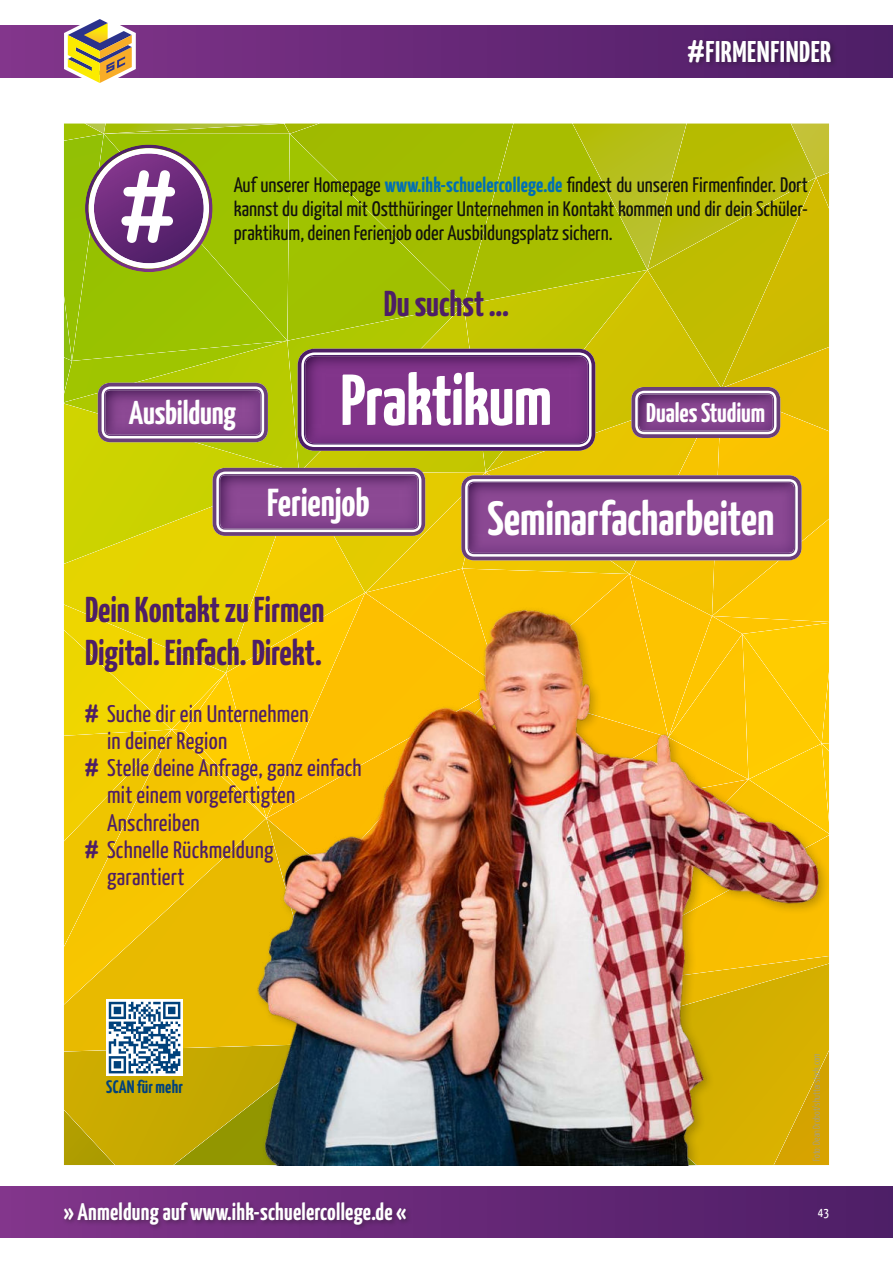
<style>
.page{position:relative;width:893px;height:1263px;background:#fff}
.page>*{position:absolute;margin:0;border:0;box-sizing:border-box;transform-origin:0 0}
.t1{font:700 72px "Yanone Kaffeesatz";letter-spacing:-.01em;color:#fff}
.t2{font:700 48px "Yanone Kaffeesatz";letter-spacing:-.005em;color:#fff}
.t3{font:700 39px "Yanone Kaffeesatz";letter-spacing:-.005em;color:#fff}
.t4{font:700 36px/43.2px "Yanone Kaffeesatz";color:#4d1e66}
.t5{font:700 33px "Yanone Kaffeesatz";letter-spacing:-.005em;color:#fff}
.t6{font:700 30px "Yanone Kaffeesatz";letter-spacing:.02em;color:#fff}
.t7{font:700 27px "Yanone Kaffeesatz";color:#fff}
.t8{font:24px "Yanone Kaffeesatz";letter-spacing:.01em;color:#4d1e66}
.t9{font:700 24px "Yanone Kaffeesatz";letter-spacing:.01em;color:#fff}
.t10{font:21px/24px "Yanone Kaffeesatz";color:#12120d;text-align:justify}
.t11{font:700 18px "Yanone Kaffeesatz";letter-spacing:.01em;color:#00417b}
.t12{font:13.5px "Yanone Kaffeesatz";color:#fff}
.t13{font:300 9.75px "Yanone Kaffeesatz";color:#9c9e9e;scale:.95 1}
.s1{font-family:"Arial Rounded MT Bold";font-weight:400}
.s2{font-weight:700;color:#006eb5}
.s3{font-family:"Arial Rounded MT Bold"}
</style>
<div class="page">
<div style="left:0;top:25px;width:893px;height:52px;background:linear-gradient(to right,#82358b,#4d1e66)"></div>
<svg style="left:64px;top:19px;width:72px;height:64px"></svg>
<div style="left:0;top:1186px;width:893px;height:51px;background:linear-gradient(to right,#82358b,#4d1d66)"></div>
<div style="left:62px;top:1200px;width:350px;height:31px;background:#12120d;opacity:.35"></div>
<div style="left:686px;top:38px;width:151px;height:31px;background:#12120d;opacity:.35"></div>
<img style="left:64px;top:123px;width:765px;height:1042px">
<h3 class="t6" style="left:688px;top:35px;width:145px"><span class="s1">#</span>FirmEnFindEr</h3>
<p class="t10" style="left:234px;top:172px;width:576px">Auf unserer Homepage <span class="s2">www.ihk-schuelercollege.de</span> findest du unseren Firmen finder . Dort kannst du digital mit Ostthüringer Unternehmen in Kontakt kommen und dir dein Schüler&shy;praktikum, deinen Ferienjob oder Ausbildungsplatz sichern .</p>
<h3 class="t5" style="left:129px;top:395px;width:109px">Ausbildung</h3>
<h3 class="t4" style="left:384px;top:282px;width:127px">du suchst …</h3>
<h1 class="t1" style="left:340px;top:361px;width:213px">praktikum</h1>
<p class="t7" style="left:646px;top:398px;width:120px">duales Studium</p>
<h3 class="t3" style="left:267px;top:481px;width:104px">Ferienjob</h3>
<h2 class="t2" style="left:487px;top:492px;width:288px">Seminarfacharbeiten</h2>
<h3 class="t4" style="left:85px;top:588px;width:241px">dein Kontakt zu Firmen digital. Einfach. direkt.</h3>
<p class="t8" style="left:85px;top:700px;width:225px"><span class="s3">#</span> Suche dir ein Unternehmen</p>
<p class="t8" style="left:107px;top:727px;width:122px">in deiner Region</p>
<p class="t8" style="left:85px;top:755px;width:278px"><span class="s3">#</span> Stelle deine Anfrage, ganz einfach</p>
<p class="t8" style="left:107px;top:782px;width:190px">mit einem vorgefertigten</p>
<p class="t8" style="left:107px;top:809px;width:94px">Anschreiben</p>
<p class="t8" style="left:85px;top:837px;width:190px"><span class="s3">#</span> Schnelle Rückmeldung</p>
<p class="t8" style="left:107px;top:864px;width:79px">garantiert</p>
<p class="t11" style="left:106px;top:1077px;width:78px">ScAn für mehr</p>
<p class="t13" style="left:811px;top:1161px;width:115px;rotate:-90deg">Foto: Dean Drobot/shutterstock.com</p>
<p class="t9" style="left:64px;top:1199px;width:344px">» Anmeldung auf www.ihk-schuelercollege.de «</p>
<p class="t12" style="left:818px;top:1205px;width:13px">43</p>
</div>
